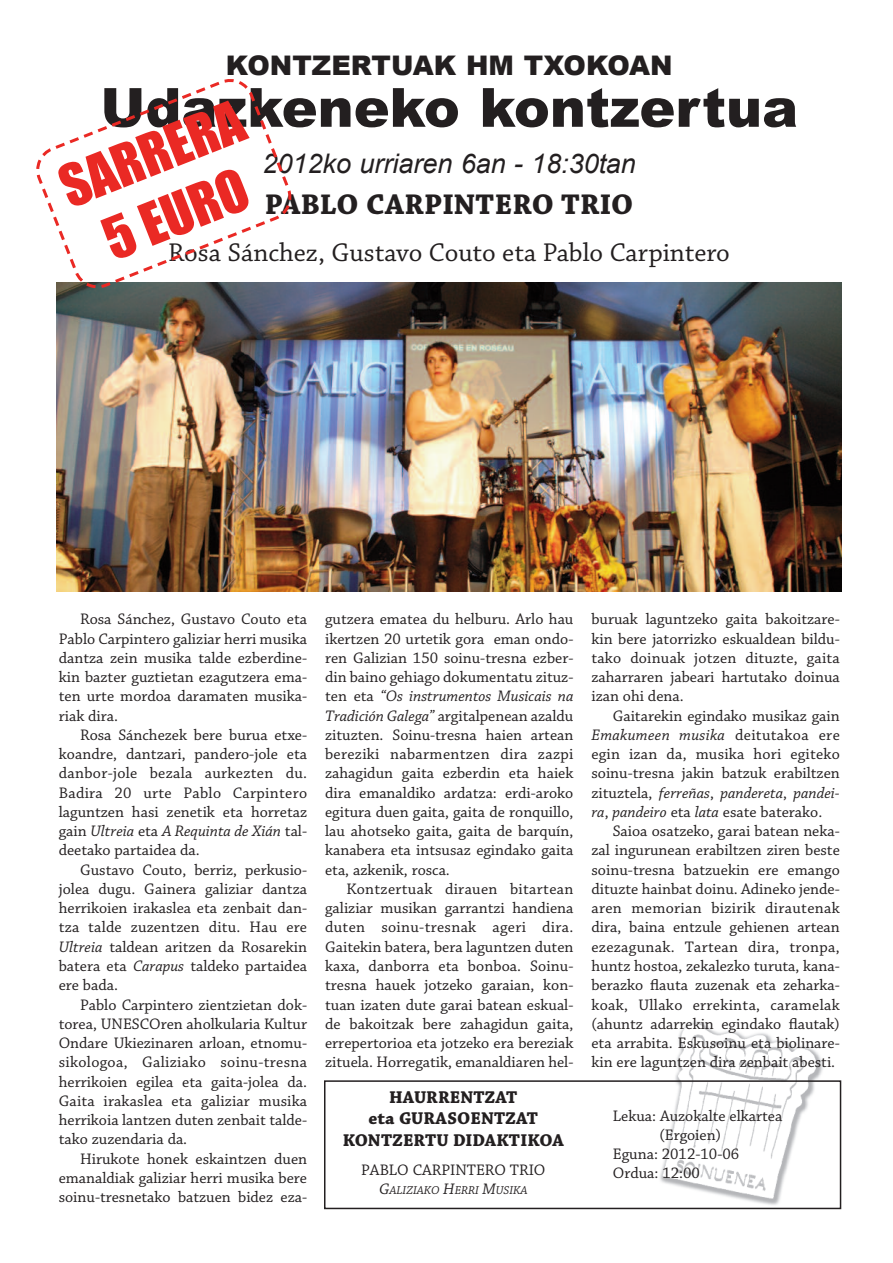
<style>
.page{position:relative;width:893px;height:1263px;background:#fff}
.page>*{position:absolute;margin:0;border:0;box-sizing:border-box;transform-origin:0 0}
.t1{font:900 54px "Arial";color:#231f20}
.t2{font:54px/64.8px "Impact";color:#ea2924;text-align:center}
.t3{font:700 30px "Chaparral Pro";letter-spacing:.005em;color:#231f20}
.t4{font:27px "Chaparral Pro";color:#231f20}
.t5{font:italic 27px "Arial";color:#231f20}
.t6{font:900 27px "Arial";color:#231f20}
.t7{font:700 18px/21.6px "Chaparral Pro";color:#231f20;text-align:center}
.t8{font:16.05px/19.2px "Chaparral Pro";color:#231f20;text-align:justify}
.t9{font:italic 12px "Chaparral Pro";color:#231f20}
.s1{font-style:italic}
.s2{font-size:16.05px}
</style>
<div class="page">
<img style="left:629px;top:1021px;width:212px;height:189px">
<img style="left:56px;top:283px;width:785px;height:308px">
<svg style="left:36px;top:79px;width:258px;height:210px"></svg>
<svg style="left:98px;top:280px;width:16px;height:10px"></svg>
<div style="left:324px;top:1080px;width:517px;height:129px;border:2px solid #231f20"></div>
<h3 class="t6" style="left:226px;top:45px;width:448px">KONTZERTUAK HM TXOKOAN</h3>
<h1 class="t1" style="left:100px;top:67px;width:699px">Udazkeneko kontzertua</h1>
<h3 class="t5" style="left:263px;top:148px;width:375px">2012ko urriaren 6an - 18:30tan</h3>
<h2 class="t3" style="left:265px;top:193px;width:370px">PABLO CARPINTERO TRIO</h2>
<h3 class="t4" style="left:168px;top:242px;width:563px">Rosa Sánchez, Gustavo Couto eta Pablo Carpintero</h3>
<h1 class="t2" style="left:50px;top:159px;width:194px;rotate:-22deg">SARRERA<br>5 EURO</h1>
<p class="t8" style="left:59px;top:611px;width:250px;text-indent:21px">Rosa Sánchez, Gustavo Couto eta Pablo Carpintero galiziar herri musika dantza zein musika talde ezberdine&shy;kin bazter guztietan ezagutzera ema&shy;ten urte mordoa daramaten musika&shy;riak dira.</p>
<p class="t8" style="left:59px;top:726px;width:250px;text-indent:21px">Rosa Sánchezek bere burua etxe&shy;koandre, dantzari, pandero-jole eta danbor-jole bezala aurkezten du.<br>Badira 20 urte Pablo Carpintero laguntzen hasi zenetik eta horretaz gain <span class="s1">Ultreia</span> eta <span class="s1">A Requinta de Xián</span> tal&shy;deetako partaidea da.</p>
<p class="t8" style="left:59px;top:861px;width:250px;text-indent:21px">Gustavo Couto, berriz, perkusio&shy;jolea dugu. Gainera galiziar dantza herrikoien irakaslea eta zenbait dan&shy;tza talde zuzentzen ditu. Hau ere <span class="s1">Ultreia</span> taldean aritzen da Rosarekin batera eta <span class="s1">Carapus</span> taldeko partaidea ere bada.</p>
<p class="t8" style="left:59px;top:996px;width:250px;text-indent:21px">Pablo Carpintero zientzietan dok&shy;torea, UNESCOren aholkularia Kultur Ondare Ukiezinaren arloan, etnomu&shy;sikologoa, Galiziako soinu-tresna herrikoien egilea eta gaita-jolea da.<br>Gaita irakaslea eta galiziar musika herrikoia lantzen duten zenbait talde&shy;tako zuzendaria da.</p>
<p class="t8" style="left:59px;top:1150px;width:250px;text-indent:21px">Hirukote honek eskaintzen duen emanaldiak galiziar herri musika bere soinu-tresnetako batzuen bidez eza-</p>
<p class="t8" style="left:325px;top:611px;width:250px">gutzera ematea du helburu. Arlo hau ikertzen 20 urtetik gora eman ondo&shy;ren Galizian 150 soinu-tresna ezber&shy;din baino gehiago dokumentatu zituz&shy;ten eta <span class="s1">“Os instrumentos Musicais na Tradición Galega”</span> argitalpenean azaldu zituzten. Soinu-tresna haien artean bereziki nabarmentzen dira zazpi zahagidun gaita ezberdin eta haiek dira emanaldiko ardatza: erdi-aroko egitura duen gaita, gaita de ronquillo, lau ahotseko gaita, gaita de barquín, kanabera eta intsusaz egindako gaita eta, azkenik, rosca.</p>
<p class="t8" style="left:325px;top:881px;width:250px;text-indent:21px">Kontzertuak dirauen bitartean galiziar musikan garrantzi handiena duten soinu-tresnak ageri dira.<br>Gaitekin batera, bera laguntzen duten kaxa, danborra eta bonboa. Soinu&shy;tresna hauek jotzeko garaian, kon&shy;tuan izaten dute garai batean eskual&shy;de bakoitzak bere zahagidun gaita, errepertorioa eta jotzeko era bereziak zituela. Horregatik, emanaldiaren hel-</p>
<p class="t7" style="left:343px;top:1088px;width:223px">HAURRENTZAT<br>eta GURASOENTZAT<br>KONTZERTU DIDAKTIKOA</p>
<p class="t8" style="left:361px;top:1162px;width:186px">PABLO CARPINTERO TRIO</p>
<p class="t9" style="left:379px;top:1186px;width:150px"><span class="s2">G</span>ALIZIAKO <span class="s2">H</span>ERRI <span class="s2">M</span>USIKA</p>
<p class="t8" style="left:591px;top:611px;width:250px">buruak laguntzeko gaita bakoitzare&shy;kin bere jatorrizko eskualdean bildu&shy;tako doinuak jotzen dituzte, gaita zaharraren jabeari hartutako doinua izan ohi dena.</p>
<p class="t8" style="left:591px;top:707px;width:250px;text-indent:21px">Gaitarekin egindako musikaz gain <span class="s1">Emakumeen musika</span> deitutakoa ere egin izan da, musika hori egiteko soinu-tresna jakin batzuk erabiltzen zituztela, <span class="s1">ferreñas</span>, <span class="s1">pandereta</span>, <span class="s1">pandei&shy;ra</span>, <span class="s1">pandeiro</span> eta <span class="s1">lata</span> esate baterako.</p>
<p class="t8" style="left:591px;top:823px;width:250px;text-indent:21px">Saioa osatzeko, garai batean neka&shy;zal ingurunean erabiltzen ziren beste soinu-tresna batzuekin ere emango dituzte hainbat doinu. Adineko jende&shy;aren memorian bizirik dirautenak dira, baina entzule gehienen artean ezezagunak. Tartean dira, tronpa, huntz hostoa, zekalezko turuta, kana&shy;berazko flauta zuzenak eta zeharka&shy;koak, Ullako errekinta, caramelak (ahuntz adarrekin egindako flautak) eta arrabita. Eskusoinu eta biolinare&shy;kin ere laguntzen dira zenbait abesti.</p>
<p class="t8" style="left:613px;top:1107px;width:171px">Lekua: Auzokalte elkartea</p>
<p class="t8" style="left:659px;top:1126px;width:63px">(Ergoien)</p>
<p class="t8" style="left:613px;top:1146px;width:128px">Eguna: 2012-10-06</p>
<p class="t8" style="left:613px;top:1165px;width:89px">Ordua: 12:00</p>
</div>
